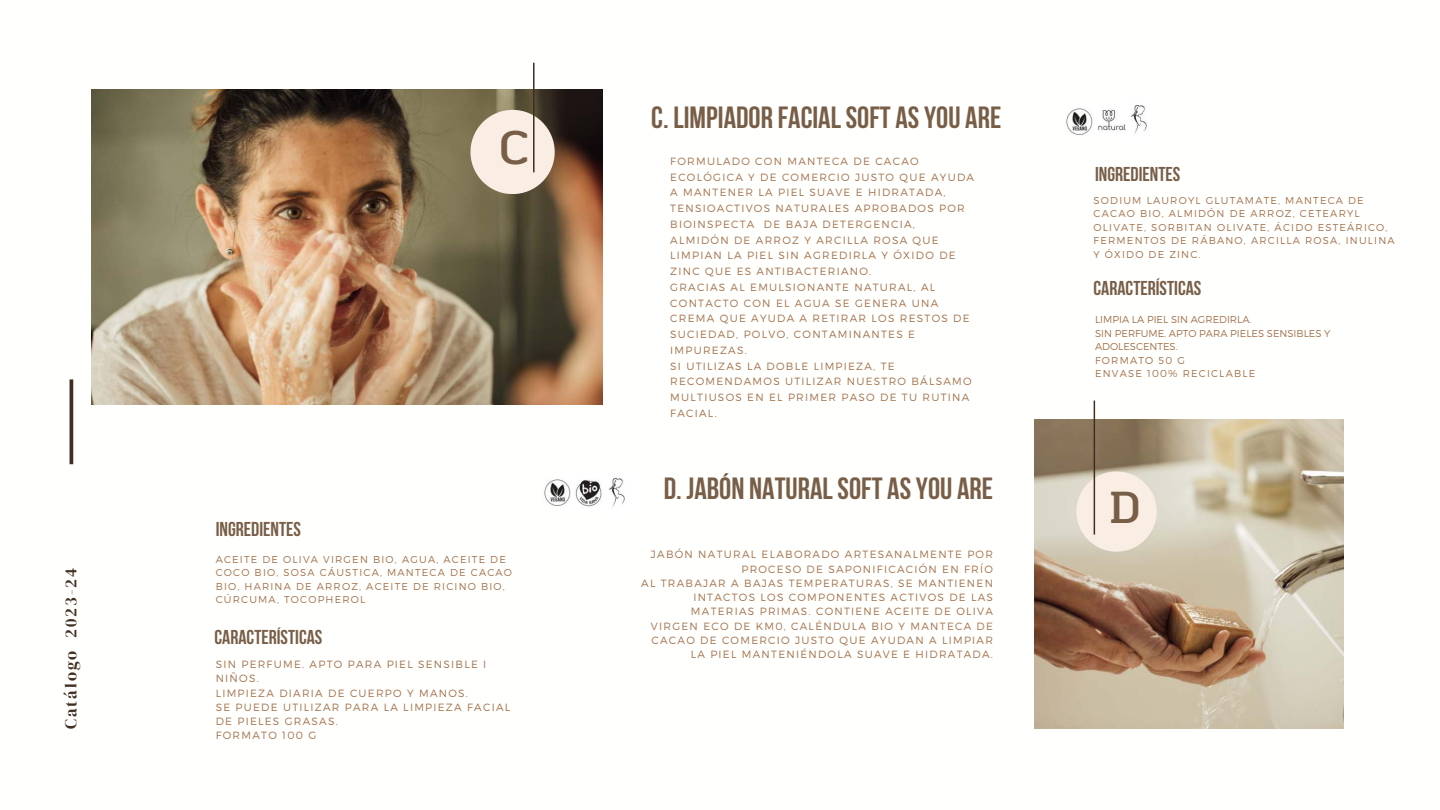
<style>
.page{position:relative;width:1440px;height:810px;background:#fff}
.page>*{position:absolute;margin:0;border:0;box-sizing:border-box;transform-origin:0 0}
.t1{font:45.6px "RTL Jannah Medium";color:#785e47}
.t2{font:43.5px "RTL Jannah Medium";color:#785e47}
.t3{font:700 30.6px "Bebas Neue";color:#785e47}
.t4{font:700 20px "Bebas Neue";color:#785e47}
.t5{font:16.5px "DM Serif Display";letter-spacing:.12em;color:#402f20}
.t6{font:300 10.5px/15.8px "Montserrat";letter-spacing:.12em;color:#a2724c}
.t7{font:300 10px/13.5px "Montserrat";letter-spacing:.12em;color:#a2724c}
.t8{font:300 10px/13.5px "Montserrat";color:#a2724c}
</style>
<div class="page">
<img style="left:91px;top:89px;width:512px;height:316px">
<div style="left:470px;top:110px;width:85px;height:84px;background:#faeee4;border-radius:50%"></div>
<hr style="left:533px;top:63px;width:2px;height:109px;background:#402f20">
<img style="left:1035px;top:420px;width:309px;height:309px">
<div style="left:1076px;top:471px;width:81px;height:81px;background:#faeee4;border-radius:50%"></div>
<hr style="left:1094px;top:401px;width:1px;height:134px;background:#402f20">
<hr style="left:70px;top:379px;width:3px;height:85px;background:#402f20">
<img style="left:608px;top:478px;width:17px;height:29px">
<img style="left:544px;top:479px;width:27px;height:27px">
<img style="left:575px;top:480px;width:27px;height:27px">
<img style="left:1130px;top:105px;width:17px;height:29px">
<img style="left:1066px;top:108px;width:60px;height:27px">
<h3 class="t5" style="left:62px;top:729px;width:163px;rotate:-90deg">Catálogo 2023-24</h3>
<h1 class="t1" style="left:499px;top:117px;width:32px">C</h1>
<h3 class="t4" style="left:216px;top:518px;width:87px">INGREDIENTES</h3>
<p class="t7" style="left:216px;top:552px;width:298px">ACEITE DE OLIVA VIRGEN BIO, AGUA, ACEITE DE COCO BIO, SOSA CÁUSTICA, MANTECA DE CACAO BIO, HARINA DE ARROZ, ACEITE DE RICINO BIO, CÚRCUMA, TOCOPHEROL</p>
<h3 class="t4" style="left:215px;top:626px;width:109px">CARACTERÍSTICAS</h3>
<p class="t6" style="left:216px;top:657px;width:296px;line-height:14.2px">SIN PERFUME. APTO PARA PIEL SENSIBLE I<br>NIÑOS.<br>LIMPIEZA DIARIA DE CUERPO Y MANOS.<br>SE PUEDE UTILIZAR PARA LA LIMPIEZA FACIAL<br>DE PIELES GRASAS.<br>FORMATO 100 G</p>
<h3 class="t3" style="left:651px;top:101px;width:352px">C. LIMPIADOR FACIAL SOFT AS YOU ARE</h3>
<p class="t6" style="left:670px;top:153px;width:305px">FORMULADO CON MANTECA DE CACAO ECOLÓGICA Y DE COMERCIO JUSTO QUE AYUDA A MANTENER LA PIEL SUAVE E HIDRATADA, TENSIOACTIVOS NATURALES APROBADOS POR BIOINSPECTA DE BAJA DETERGENCIA, ALMIDÓN DE ARROZ Y ARCILLA ROSA QUE LIMPIAN LA PIEL SIN AGREDIRLA Y ÓXIDO DE ZINC QUE ES ANTIBACTERIANO.<br>GRACIAS AL EMULSIONANTE NATURAL, AL CONTACTO CON EL AGUA SE GENERA UNA CREMA QUE AYUDA A RETIRAR LOS RESTOS DE SUCIEDAD, POLVO, CONTAMINANTES E IMPUREZAS.</p>
<p class="t6" style="left:670px;top:358px;width:303px">SI UTILIZAS LA DOBLE LIMPIEZA, TE<br>RECOMENDAMOS UTILIZAR NUESTRO BÁLSAMO<br>MULTIUSOS EN EL PRIMER PASO DE TU RUTINA<br>FACIAL.</p>
<h3 class="t3" style="left:664px;top:472px;width:331px">D. JABÓN NATURAL SOFT AS YOU ARE</h3>
<p class="t6" style="left:641px;top:547px;width:353px;line-height:14.2px;text-align:right">JABÓN NATURAL ELABORADO ARTESANALMENTE POR PROCESO DE SAPONIFICACIÓN EN FRÍO<br>AL TRABAJAR A BAJAS TEMPERATURAS, SE MANTIENEN INTACTOS LOS COMPONENTES ACTIVOS DE LAS MATERIAS PRIMAS. CONTIENE ACEITE DE OLIVA<br>VIRGEN ECO DE KM0, CALÉNDULA BIO Y MANTECA DE CACAO DE COMERCIO JUSTO QUE AYUDAN A LIMPIAR LA PIEL MANTENIÉNDOLA SUAVE E HIDRATADA.</p>
<h3 class="t4" style="left:1095px;top:163px;width:87px">INGREDIENTES</h3>
<p class="t7" style="left:1094px;top:193px;width:303px">SODIUM LAUROYL GLUTAMATE, MANTECA DE CACAO BIO, ALMIDÓN DE ARROZ, CETEARYL OLIVATE, SORBITAN OLIVATE, ÁCIDO ESTEÁRICO, FERMENTOS DE RÁBANO, ARCILLA ROSA, INULINA Y ÓXIDO DE ZINC.</p>
<h3 class="t4" style="left:1094px;top:277px;width:109px">CARACTERÍSTICAS</h3>
<p class="t8" style="left:1095px;top:313px;width:237px">LIMPIA LA PIEL SIN AGREDIRLA.<br>SIN PERFUME. APTO PARA PIELES SENSIBLES Y<br>ADOLESCENTES.<br>FORMATO 50 G<br>ENVASE 100% RECICLABLE</p>
<h2 class="t2" style="left:1109px;top:478px;width:34px">D</h2>
</div>
